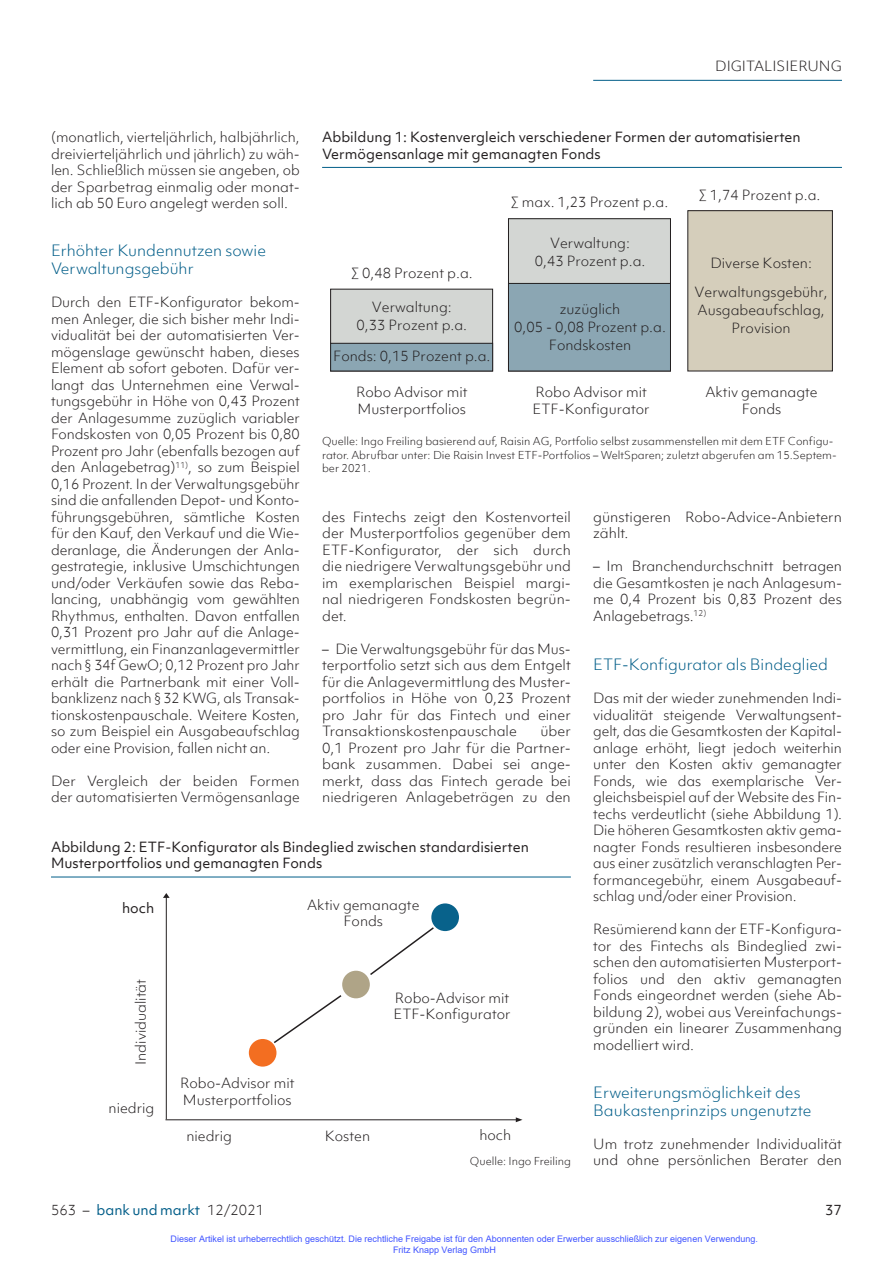
<style>
.page{position:relative;width:893px;height:1263px;background:#fff}
.page>*{position:absolute;margin:0;border:0;box-sizing:border-box;transform-origin:0 0}
.t1{font:300 15px/18px "Objektiv Mk 1";color:#005d88}
.t2{font:300 13.5px/16.5px "Objektiv Mk 1";color:#231f20;text-align:justify}
.t3{font:13.5px/16.5px "Objektiv Mk 1";color:#231f20}
.t4{font:13.5px "Objektiv Mk 1";color:#005d88}
.t5{font:300 10.5px/13.5px "Objektiv Mk 1";color:#231f20}
.t6{font:9px/10.8px "Arial";color:#4054ff}
.s1{font-weight:300;color:#231f20}
</style>
<div class="page">
<hr style="left:593px;top:80px;width:249px;height:1px;background:#005d88">
<hr style="left:322px;top:167px;width:520px;height:1px;background:#005d88">
<div style="left:508px;top:219px;width:162px;height:152px;background:#d3d6d3"></div>
<div style="left:508px;top:218px;width:163px;height:153px;border:1px solid #231f20"></div>
<div style="left:331px;top:289px;width:162px;height:82px;background:#d3d6d3"></div>
<div style="left:330px;top:289px;width:163px;height:82px;border:1px solid #231f20"></div>
<div style="left:508px;top:283px;width:162px;height:88px;background:#8ba6b3"></div>
<div style="left:508px;top:283px;width:163px;height:88px;border:1px solid #231f20"></div>
<div style="left:331px;top:343px;width:162px;height:28px;background:#8ba6b3"></div>
<div style="left:330px;top:343px;width:163px;height:28px;border:1px solid #231f20"></div>
<div style="left:688px;top:211px;width:144px;height:160px;background:#d5cebb"></div>
<div style="left:687px;top:210px;width:146px;height:161px;border:1px solid #231f20"></div>
<hr style="left:51px;top:877px;width:520px;height:1px;background:#005d88">
<hr style="left:165px;top:1119px;width:352px;height:1px;background:#231f20">
<svg style="left:516px;top:1117px;width:6px;height:5px"></svg>
<hr style="left:166px;top:897px;width:1px;height:222px;background:#231f20">
<svg style="left:163px;top:893px;width:7px;height:5px"></svg>
<div style="left:249px;top:1039px;width:27px;height:27px;background:#f36e21;border-radius:50%"></div>
<div style="left:342px;top:971px;width:28px;height:27px;background:#afa487;border-radius:50%"></div>
<div style="left:431px;top:903px;width:28px;height:28px;background:#08628b;border-radius:50%"></div>
<svg style="left:272px;top:995px;width:70px;height:50px"></svg>
<svg style="left:370px;top:926px;width:65px;height:49px"></svg>
<p class="t2" style="left:715px;top:58px;width:128px">DIGITALISIERUNG</p>
<p class="t2" style="left:51px;top:129px;width:250px">(monatlich, vierteljährlich, halbjährlich, dreivierteljährlich und jährlich) zu wäh&shy;len. Schließlich müssen sie angeben, ob der Sparbetrag einmalig oder monat&shy;lich ab 50 Euro angelegt werden soll.</p>
<p class="t1" style="left:51px;top:241px;width:216px">Erhöhter Kundennutzen sowie<br>Verwaltungsgebühr</p>
<p class="t2" style="left:51px;top:294px;width:250px">Durch den ETF- Konfigurator bekom&shy;men Anleger, die sich bisher mehr Indi&shy;vidualität bei der automatisierten Ver&shy;mögenslage gewünscht haben, dieses Element ab sofort geboten. Dafür ver&shy;langt das Unternehmen eine Verwal&shy;tungsgebühr in Höhe von 0,43 Prozent der Anlagesumme zuzüglich variabler Fondskosten von 0,05 Prozent bis 0,80<br>Prozent pro Jahr (ebenfalls bezogen auf den Anlagebetrag)<sup>11)</sup>, so zum Beispiel 0,16 Prozent. In der Verwaltungsgebühr sind die anfallenden Depot- und Konto&shy;führungsgebühren, sämtliche Kosten für den Kauf, den Verkauf und die Wie&shy;deranlage, die Änderungen der Anla&shy;gestrategie, inklusive Umschichtungen und/oder Verkäufen sowie das Reba&shy;lancing, unabhängig vom gewählten Rhythmus, enthalten. Davon entfallen 0,31 Prozent pro Jahr auf die Anlage&shy;vermittlung, ein Finanzanlagevermittler nach § 34f GewO; 0,12 Prozent pro Jahr erhält die Partnerbank mit einer Voll&shy;banklizenz nach § 32 KWG, als Transak&shy;tionskostenpauschale. Weitere Kosten, so zum Beispiel ein Ausgabeaufschlag oder eine Provision, fallen nicht an.</p>
<p class="t2" style="left:51px;top:772px;width:250px">Der Vergleich der beiden Formen der automatisierten Vermögensanlage</p>
<p class="t3" style="left:322px;top:129px;width:480px">Abbildung 1: Kostenvergleich verschiedener Formen der automatisierten<br>Vermögensanlage mit gemanagten Fonds</p>
<p class="t2" style="left:699px;top:187px;width:123px">∑ 1,74 Prozent p.a.</p>
<p class="t2" style="left:511px;top:194px;width:158px">∑ max. 1,23 Prozent p.a.</p>
<p class="t2" style="left:535px;top:234px;width:112px;line-height:18px;text-align:center">Verwaltung:<br>0,43 Prozent p.a.</p>
<p class="t2" style="left:514px;top:300px;width:153px;line-height:18px;text-align:center">zuzüglich<br>0,05 - 0,08 Prozent p.a.<br>Fondskosten</p>
<p class="t2" style="left:694px;top:249px;width:135px;line-height:28.5px;text-align:center">Diverse Kosten:<br>Verwaltungsgebühr,</p>
<p class="t2" style="left:697px;top:300px;width:129px;line-height:18px;text-align:center">Ausgabeaufschlag,<br>Provision</p>
<p class="t2" style="left:351px;top:265px;width:123px">∑ 0,48 Prozent p.a.</p>
<p class="t2" style="left:357px;top:298px;width:112px;line-height:18px;text-align:center">Verwaltung:<br>0,33 Prozent p.a.</p>
<p class="t2" style="left:333px;top:348px;width:159px">Fonds: 0,15 Prozent p.a.</p>
<p class="t2" style="left:356px;top:384px;width:113px">Robo Advisor mit<br>Musterportfolios</p>
<p class="t2" style="left:533px;top:384px;width:119px">Robo Advisor mit<br>ETF-Konfigurator</p>
<p class="t2" style="left:705px;top:384px;width:114px;text-align:center">Aktiv gemanagte<br>Fonds</p>
<p class="t5" style="left:322px;top:434px;width:516px">Quelle: Ingo Freiling basierend auf, Raisin AG, Portfolio selbst zusammenstellen mit dem ETF Configu&shy;rator. Abrufbar unter: Die Raisin Invest ETF- Portfolios – WeltSparen; zuletzt abgerufen am 15.Septem&shy;ber 2021.</p>
<p class="t2" style="left:593px;top:508px;width:250px">günstigeren Robo-Advice-Anbietern zählt.</p>
<p class="t2" style="left:593px;top:558px;width:250px">– Im Branchendurchschnitt betragen die Gesamtkosten je nach Anlagesum&shy;me 0,4 Prozent bis 0,83 Prozent des Anlagebetrags.<sup>12)</sup></p>
<p class="t1" style="left:593px;top:655px;width:236px">ETF- Konfigurator als Bindeglied</p>
<p class="t2" style="left:593px;top:690px;width:250px">Das mit der wieder zunehmenden Indi&shy;vidualität steigende Verwaltungsent&shy;gelt, das die Gesamtkosten der Kapital&shy;anlage erhöht, liegt jedoch weiterhin unter den Kosten aktiv gemanagter Fonds, wie das exemplarische Ver&shy;gleichsbeispiel auf der Website des Fin&shy;techs verdeutlicht (siehe Abbildung 1).<br>Die höheren Gesamtkosten aktiv gema&shy;nagter Fonds resultieren insbesondere aus einer zusätzlich veranschlagten Per&shy;formancegebühr, einem Ausgabeauf&shy;schlag und/oder einer Provision.</p>
<p class="t2" style="left:593px;top:921px;width:250px">Resümierend kann der ETF- Konfigura&shy;tor des Fintechs als Bindeglied zwi&shy;schen den automatisierten Musterport&shy;folios und den aktiv gemanagten Fonds eingeordnet werden (siehe Ab&shy;bildung 2), wobei aus Vereinfachungs&shy;gründen ein linearer Zusammenhang modelliert wird.</p>
<p class="t1" style="left:593px;top:1083px;width:220px">Erweiterungsmöglichkeit des<br>Baukastenprinzips ungenutzte</p>
<p class="t2" style="left:593px;top:1135px;width:250px">Um trotz zunehmender Individualität und ohne persönlichen Berater den</p>
<p class="t2" style="left:322px;top:508px;width:250px">des Fintechs zeigt den Kostenvorteil der Musterportfolios gegenüber dem ETF--Konfigurator, der sich durch die niedrigere Verwaltungsgebühr und im exemplarischen Beispiel margi&shy;nal niedrigeren Fondskosten begrün&shy;det.</p>
<p class="t2" style="left:322px;top:640px;width:250px">– Die Verwaltungsgebühr für das Mus&shy;terportfolio setzt sich aus dem Entgelt für die Anlagevermittlung des Muster&shy;portfolios in Höhe von 0,23 Prozent pro Jahr für das Fintech und einer Transaktionskostenpauschale</p>
<p class="t2" style="left:322px;top:723px;width:250px;text-indent:218px">über 0,1 Prozent pro Jahr für die Partner&shy;bank zusammen. Dabei sei ange&shy;merkt, dass das Fintech gerade bei niedrigeren Anlagebeträgen zu den</p>
<p class="t3" style="left:51px;top:838px;width:479px">Abbildung 2: ETF-Konfigurator als Bindeglied zwischen standardisierten<br>Musterportfolios und gemanagten Fonds</p>
<p class="t3" style="left:122px;top:899px;width:34px">hoch</p>
<p class="t2" style="left:307px;top:896px;width:114px;text-align:center">Aktiv gemanagte<br>Fonds</p>
<p class="t2" style="left:132px;top:1065px;width:87px;rotate:-90deg">Individualität</p>
<p class="t2" style="left:394px;top:989px;width:119px">Robo-Advisor mit<br>ETF-Konfigurator</p>
<p class="t2" style="left:180px;top:1075px;width:116px">Robo-Advisor mit<br>Musterportfolios</p>
<p class="t2" style="left:109px;top:1099px;width:47px">niedrig</p>
<p class="t2" style="left:186px;top:1128px;width:47px">niedrig</p>
<p class="t2" style="left:479px;top:1127px;width:33px">hoch</p>
<p class="t5" style="left:470px;top:1154px;width:102px">Quelle: Ingo Freiling</p>
<p class="t2" style="left:325px;top:1127px;width:47px">Kosten</p>
<p class="t4" style="left:51px;top:1200px;width:215px"><span class="s1">563 –</span> bank und markt <span class="s1">12/2021</span></p>
<p class="t3" style="left:825px;top:1201px;width:18px">37</p>
<p class="t6" style="left:393px;top:1233px;width:366px;text-indent:-223px">Dieser Artikel ist urheberrechtlich geschützt. Die rechtliche Freigabe ist für den Abonnenten oder Erwerber ausschließlich zur eigenen Verwendung.<br>Fritz Knapp Verlag GmbH</p>
</div>
